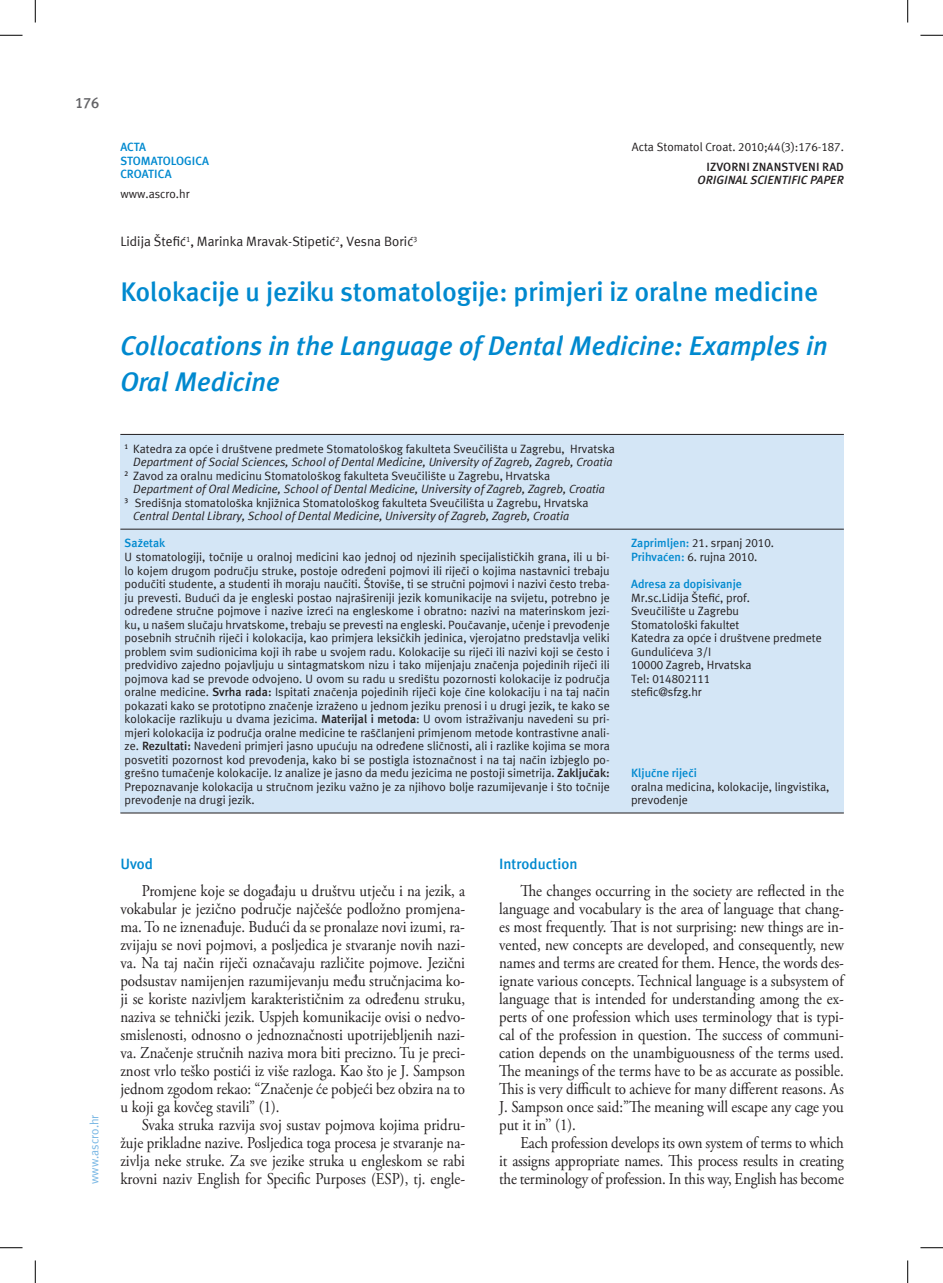
<style>
.page{position:relative;width:943px;height:1283px;background:#fff}
.page>*{position:absolute;margin:0;border:0;box-sizing:border-box;transform-origin:0 0}
.t1{font:italic 700 27px/36px "Meta ASC";color:#0089cf}
.t2{font:700 27px "Meta ASC";color:#0089cf}
.t3{font:16.5px/18px "Adobe Garamond Pro";color:#231f20;text-align:justify;scale:.9 1}
.t4{font:700 15px "Meta ASC";color:#0089cf}
.t5{font:700 15px "Meta ASC";color:#636366}
.t6{font:13.5px "Meta ASC";color:#231f20}
.t7{font:12px/13.5px "Meta ASC";color:#231f20}
.t8{font:italic 12px "Meta ASC";color:#231f20}
.t9{font:700 12px/13.5px "Meta ASC";color:#0089cf}
.t10{font:italic 700 12px "Meta ASC";color:#231f20}
.t11{font:700 12px "Meta ASC";letter-spacing:.005em;color:#231f20}
.t12{font:12px "Meta ASC";color:#77b6e4}
.s1{font-weight:700}
.s2{font-weight:700;color:#0089cf}
</style>
<div class="page">
<div style="left:120px;top:434px;width:723px;height:379px;background:#d4e6f6"></div>
<hr style="left:120px;top:434px;width:723px;height:1px;background:#231f20">
<hr style="left:120px;top:529px;width:723px;height:1px;background:#231f20">
<hr style="left:120px;top:812px;width:723px;height:1px;background:#231f20">
<svg style="left:0;top:35px;width:22px;height:1px"></svg>
<svg style="left:920px;top:35px;width:22px;height:1px"></svg>
<svg style="left:0;top:1247px;width:22px;height:1px"></svg>
<svg style="left:920px;top:1247px;width:22px;height:1px"></svg>
<svg style="left:35px;top:0;width:1px;height:23px"></svg>
<svg style="left:35px;top:1260px;width:1px;height:22px"></svg>
<svg style="left:907px;top:0;width:1px;height:23px"></svg>
<svg style="left:907px;top:1260px;width:1px;height:22px"></svg>
<p class="t5" style="left:75px;top:94px;width:26px">176</p>
<p class="t12" style="left:87px;top:1183px;width:71px;rotate:-90deg">www.ascro.hr</p>
<p class="t9" style="left:120px;top:140px;width:90px">ACTA<br>STOMATOLOGI CA<br>CROATICA</p>
<p class="t7" style="left:120px;top:186px;width:71px">www.ascro.hr</p>
<p class="t7" style="left:631px;top:140px;width:213px">Acta Stomatol Croat. 2010;44(3):176-187.</p>
<p class="t11" style="left:706px;top:159px;width:139px">IZVORNI ZNANSTVENI RAD</p>
<p class="t10" style="left:697px;top:173px;width:141px">ORIGINAL SCIENTIFIC PAPER</p>
<p class="t6" style="left:120px;top:234px;width:298px">Lidija Štefić<sup>1</sup>, Marinka Mravak-Stipetić<sup>2</sup>, Vesna Borić<sup>3</sup></p>
<h1 class="t2" style="left:120px;top:275px;width:699px">Kolokacije u jeziku stomatologije: primjeri iz oralne medicine</h1>
<h1 class="t1" style="left:120px;top:327px;width:708px">Collocations in the Language of Dental Medicine: Examples in<br>Oral Medicine</h1>
<p class="t7" style="left:125px;top:441px;width:491px"><sup>1</sup> Katedra za opće i društvene predmete Stomatološkog fakulteta Sveučilišta u Zagrebu, Hrvatska</p>
<p class="t8" style="left:133px;top:455px;width:480px">Department of Social Sciences, School of Dental Medicine, University of Zagreb, Zagreb, Croatia</p>
<p class="t7" style="left:125px;top:468px;width:427px"><sup>2</sup> Zavod za oralnu medicinu Stomatološkog fakulteta Sveučilište u Zagrebu, Hrvatska</p>
<p class="t8" style="left:133px;top:482px;width:473px">Department of Oral Medicine, School of Dental Medicine, University of Zagreb, Zagreb, Croatia</p>
<p class="t7" style="left:125px;top:495px;width:465px"><sup>3</sup> Središnja stomatološka knjižnica Stomatološkog fakulteta Sveučilišta u Zagrebu, Hrvatska</p>
<p class="t8" style="left:133px;top:509px;width:437px">Central Dental Library, School of Dental Medicine, University of Zagreb, Zagreb, Croatia</p>
<p class="t9" style="left:125px;top:536px;width:42px">Sažetak</p>
<p class="t7" style="left:125px;top:550px;width:486px;text-align:justify">U stomatologiji, točnije u oralnoj medicini kao jednoj od njezinih specijalističkih grana, ili u bi&shy;lo kojem drugom području struke, postoje određeni pojmovi ili riječi o kojima nastavnici trebaju podučiti studente, a studenti ih moraju naučiti. Štoviše, ti se stručni pojmovi i nazivi često treba&shy;ju prevesti. Budući da je engleski postao najrašireniji jezik komunikacije na svijetu, potrebno je određene stručne pojmove i nazive izreći na engleskome i obratno: nazivi na materinskom jezi&shy;ku, u našem slučaju hrvatskome, trebaju se prevesti na engleski. Poučavanje, učenje i prevođenje posebnih stručnih riječi i kolokacija, kao primjera leksičkih jedinica, vjerojatno predstavlja veliki problem svim sudionicima koji ih rabe u svojem radu. Kolokacije su riječi ili nazivi koji se često i predvidivo zajedno pojavljuju u sintagmatskom nizu i tako mijenjaju značenja pojedinih riječi ili pojmova kad se prevode odvojeno. U ovom su radu u središtu pozornosti kolokacije iz područja oralne medicine. <span class="s1">Svrha rada:</span> Ispitati značenja pojedinih riječi koje čine kolokaciju i na taj način pokazati kako se prototipno značenje izraženo u jednom jeziku prenosi i u drugi jezik, te kako se kolokacije razlikuju u dvama jezicima. <span class="s1">Materijal i metoda</span>: U ovom istraživanju navedeni su pri&shy;mjeri kolokacija iz područja oralne medicine te raščlanjeni primjenom metode kontrastivne anali&shy;ze. <span class="s1">Rezultati:</span> Navedeni primjeri jasno upućuju na određene sličnosti, ali i razlike kojima se mora posvetiti pozornost kod prevođenja, kako bi se postigla istoznačnost i na taj način izbjeglo po&shy;grešno tumačenje kolokacije. Iz analize je jasno da među jezicima ne postoji simetrija. <span class="s1">Zaključak:<br></span>Prepoznavanje kolokacija u stručnom jeziku važno je za njihovo bolje razumijevanje i što točnije prevođenje na drugi jezik.</p>
<p class="t7" style="left:631px;top:536px;width:144px"><span class="s2">Zaprimljen:</span> 21. srpanj 2010.<br><span class="s2">Prihvaćen:</span> 6. rujna 2010.</p>
<p class="t9" style="left:631px;top:577px;width:112px">Adresa za dopisivanje</p>
<p class="t7" style="left:631px;top:590px;width:192px">Mr.sc.Lidija Štefić, prof.<br>Sveučilište u Zagrebu<br>Stomatološki fakultet<br>Katedra za opće i društvene predmete<br>Gundulićeva 3/I<br>10000 Zagreb, Hrvatska<br>Tel: 014802111<br>stefic@sfzg.hr</p>
<p class="t9" style="left:631px;top:766px;width:67px">Ključne riječi</p>
<p class="t7" style="left:631px;top:779px;width:200px">oralna medicina, kolokacije, lingvistika, prevođenje</p>
<p class="t4" style="left:120px;top:854px;width:34px">Uvod</p>
<p class="t3" style="left:120px;top:882px;width:384px;text-indent:21px">Promjene koje se događaju u društvu utječu i na jezik, a vokabular je jezično područje najčešće podložno promjena&shy;ma. To ne iznenađuje. Budući da se pronalaze novi izumi, ra&shy;zvijaju se novi pojmovi, a posljedica je stvaranje novih nazi&shy;va. Na taj način riječi označavaju različite pojmove. Jezični podsustav namijenjen razumijevanju među stručnjacima ko&shy;ji se koriste nazivljem karakterističnim za određenu struku, naziva se tehnički jezik. Uspjeh komunikacije ovisi o nedvo&shy;smislenosti, odnosno o jednoznačnosti upotrijebljenih nazi&shy;va. Značenje stručnih naziva mora biti precizno. Tu je preci&shy;znost vrlo teško postići iz više razloga. Kao što je J. Sampson jednom zgodom rekao: “Značenje će pobjeći bez obzira na to u koji ga kovčeg stavili” (1).</p>
<p class="t3" style="left:120px;top:1116px;width:384px;text-indent:21px">Svaka struka razvija svoj sustav pojmova kojima pridru&shy;žuje prikladne nazive. Posljedica toga procesa je stvaranje na&shy;zivlja neke struke. Za sve jezike struka u engleskom se rabi krovni naziv English for Specific Purposes (ESP), tj. engle-</p>
<p class="t4" style="left:499px;top:854px;width:80px">I ntroduction</p>
<p class="t3" style="left:499px;top:882px;width:384px;text-indent:21px">The changes occurring in the society are reflected in the language and vocabulary is the area of language that chang&shy;es most frequently. That is not surprising: new things are in&shy;vented, new concepts are developed, and consequently, new names and terms are created for them. Hence, the words des&shy;ignate various concepts. Technical language is a subsystem of language that is intended for understanding among the ex&shy;perts of one profession which uses terminology that is typi&shy;cal of the profession in question. The success of communi&shy;cation depends on the unambiguousness of the terms used.<br>The meanings of the terms have to be as accurate as possible.<br>This is very difficult to achieve for many different reasons. As J. Sampson once said:”The meaning will escape any cage you put it in’’ (1).</p>
<h2 class="t3" style="left:499px;top:1134px;width:384px;text-indent:21px">Each profession develops its own system of terms to which it assigns appropriate names. This process results in creating the terminology of profession. In this way, English has become</h2>
</div>
